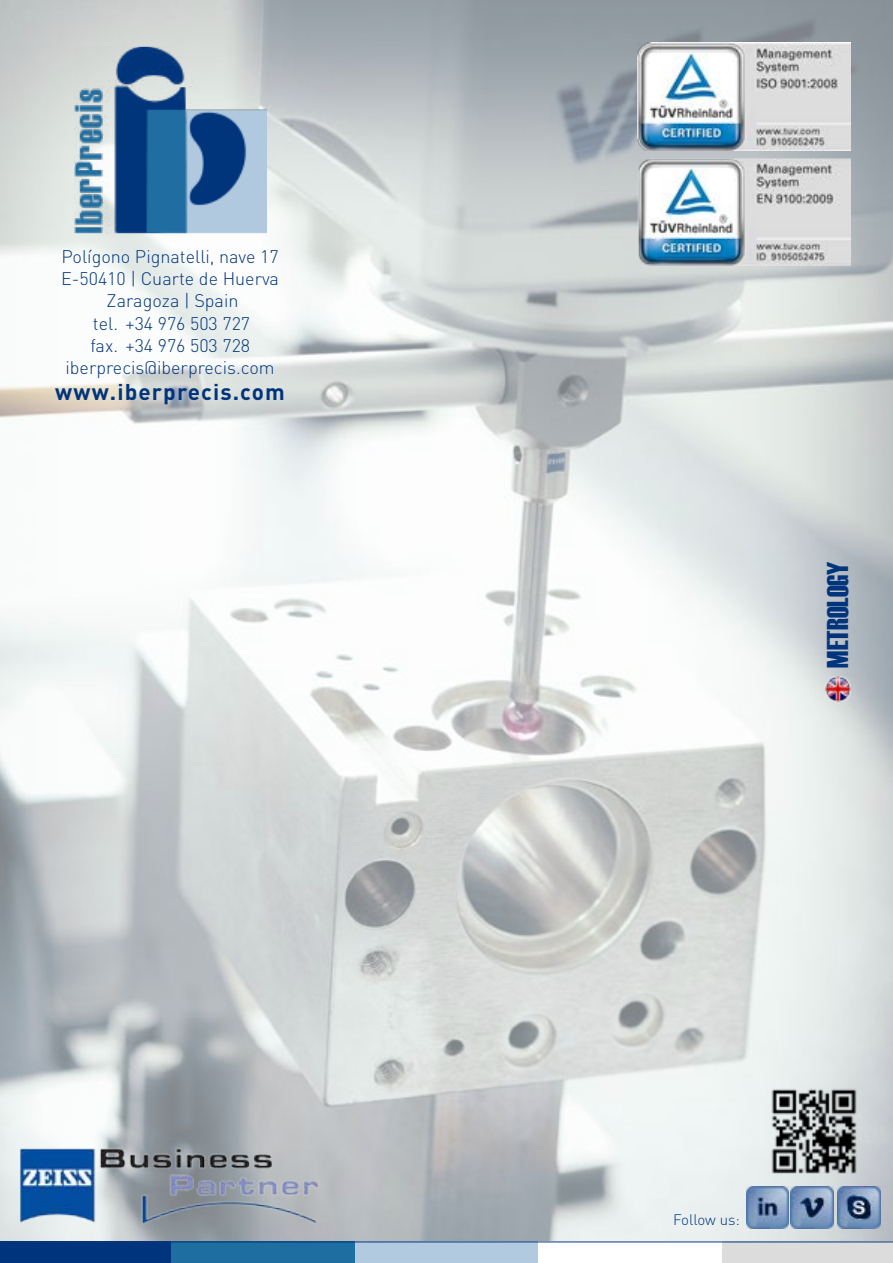
<style>
.page{position:relative;width:893px;height:1263px;background:#fff}
.page>*{position:absolute;margin:0;border:0;box-sizing:border-box;transform-origin:0 0}
.t1{font:30px "Haettenschweiler";color:#00347c}
.t2{font:700 22.5px "DIN Pro";letter-spacing:.05em;color:#00347c}
.t3{font:300 18px/22.2px "DIN Pro";color:#00347c}
.t4{font:300 15px "DIN Pro";letter-spacing:-.005em;color:#00347c}
</style>
<div class="page">
<img style="left:0;top:0;width:893px;height:1242px">
<div style="left:0;top:1242px;width:171px;height:21px;background:#00347c"></div>
<div style="left:355px;top:1242px;width:183px;height:21px;background:#b1cae0"></div>
<div style="left:722px;top:1242px;width:171px;height:21px;background:#dcdcdc"></div>
<div style="left:171px;top:1242px;width:184px;height:21px;background:#1f6ea2"></div>
<img style="left:74px;top:43px;width:192px;height:191px">
<img style="left:746px;top:1186px;width:43px;height:43px">
<img style="left:791px;top:1186px;width:42px;height:43px">
<img style="left:838px;top:1186px;width:42px;height:43px">
<hr style="left:0;top:1242px;width:893px;height:1px;background:#00347c">
<img style="left:771px;top:1088px;width:85px;height:85px">
<img style="left:16px;top:1145px;width:308px;height:82px">
<img style="left:637px;top:43px;width:213px;height:107px">
<img style="left:637px;top:157px;width:213px;height:108px">
<img style="left:825px;top:676px;width:25px;height:25px">
<p class="t3" style="left:61px;top:244px;width:219px">Polígono Pignatelli, nave 17</p>
<p class="t3" style="left:61px;top:267px;width:219px;text-align:center">E-50410 | Cuarte de Huerva<br>Zaragoza | Spain</p>
<p class="t3" style="left:90px;top:311px;width:161px">tel. +34 976 503 727 fax. +34 976 503 728</p>
<p class="t3" style="left:66px;top:356px;width:211px">iberprecis@iberprecis.com</p>
<p class="t2" style="left:55px;top:376px;width:231px">www.iberprecis.com</p>
<h1 class="t1" style="left:817px;top:667px;width:108px;rotate:-90deg">METROLOGY</h1>
<p class="t4" style="left:673px;top:1209px;width:68px">Follow us:</p>
</div>
